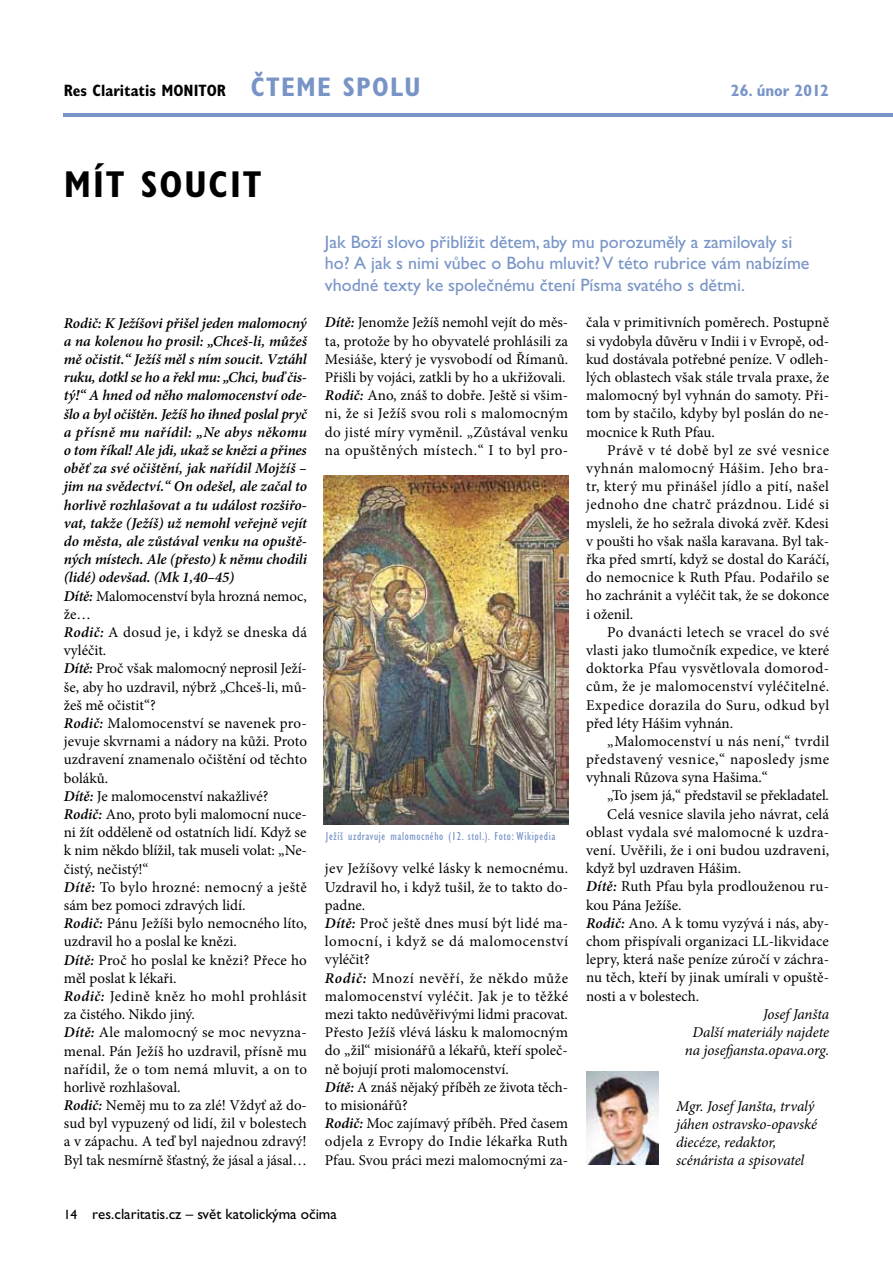
<style>
.page{position:relative;width:893px;height:1263px;background:#fff}
.page>*{position:absolute;margin:0;border:0;box-sizing:border-box;transform-origin:0 0}
.t1{font:700 condensed 37.5px "Gill Sans Std";letter-spacing:.05em;color:#000}
.t2{font:18px/21.6px "Gill Sans Std";color:#7894c7}
.t3{font:700 condensed 16.5px "Gill Sans Std";color:#000}
.t4{font:700 condensed 16.5px "Gill Sans Std";color:#7894c7}
.t5{font:15px/18.1px "Minion Pro";letter-spacing:.005em;color:#000;text-align:justify}
.t6{font:italic 15px/18px "Minion Pro";letter-spacing:-.005em;color:#000;text-align:right}
.t7{font:15px "Gill Sans Std";color:#000}
.t8{font:15px "Minion Pro";letter-spacing:.025em;color:#000}
.t9{font:condensed 12px "Gill Sans Std";letter-spacing:.05em;color:#7894c7}
.s1{font-size:27px;color:#7894c7}
.s2{font-weight:600;font-style:italic}
.s3{font-size:13.5px}
</style>
<div class="page">
<hr style="left:64px;top:113px;width:829px;height:4px;background:#7894c7">
<img style="left:587px;top:1071px;width:71px;height:94px">
<img style="left:324px;top:475px;width:245px;height:350px">
<p class="t3" style="left:64px;top:81px;width:355px">Res Claritatis MONITOR <span class="s1">čt em e spo l u</span></p>
<h1 class="t1" style="left:64px;top:162px;width:199px">MÍT SOUCIT</h1>
<p class="t4" style="left:731px;top:81px;width:100px">26. únor 2012</p>
<p class="t2" style="left:325px;top:231px;width:486px">Jak Boží slovo přiblížit dětem, aby mu porozuměly a zamilovaly si ho? A jak s nimi vůbec o Bohu mluvit? V této rubrice vám nabízíme vhodné texty ke společnému čtení Písma svatého s dětmi.</p>
<p class="t5" style="left:64px;top:314px;width:245px;text-align:left"><span class="s2">Rodič: K Ježíšovi přišel jeden malomocný a na kolenou ho prosil: „Chceš-li, můžeš mě očistit.“ Ježíš měl s ním soucit. Vztáhl ruku, dotkl se ho a řekl mu: „Chci, buď čis&shy;tý!“ A hned od něho malomocenství ode&shy;šlo a byl očištěn. Ježíš ho ihned poslal pryč a přísně mu nařídil: „Ne abys někomu o tom říkal! Ale jdi, ukaž se knězi a přines oběť za své očištění, jak nařídil Mojžíš – jim na svědectví.“ On odešel, ale začal to horlivě rozhlašovat a tu událost rozšiřo&shy;vat, takže (Ježíš) už nemohl veřejně vejít do města, ale zůstával venku na opuště&shy;ných místech. Ale (přesto) k němu chodili (lidé) odevšad. (Mk 1,40–45)<br>Dítě:</span> Malomocenství byla hrozná nemoc, že…<br><span class="s2">Rodič:</span> A dosud je, i když se dneska dá vyléčit.<br><span class="s2">Dítě:</span> Proč však malomocný neprosil Ježí&shy;še, aby ho uzdravil, nýbrž „Chceš-li, mů&shy;žeš mě očistit“?<br><span class="s2">Rodič:</span> Malomocenství se navenek pro&shy;jevuje skvrnami a nádory na kůži. Proto uzdravení znamenalo očištění od těchto boláků.<br><span class="s2">Dítě:</span> Je malomocenství nakažlivé?<br><span class="s2">Rodič:</span> Ano, proto byli malomocní nuce&shy;ni žít odděleně od ostatních lidí. Když se k nim někdo blížil, tak museli volat: „Ne&shy;čistý, nečistý!“<br><span class="s2">Dítě:</span> To bylo hrozné: nemocný a ještě sám bez pomoci zdravých lidí.<br><span class="s2">Rodič:</span> Pánu Ježíši bylo nemocného líto, uzdravil ho a poslal ke knězi.<br><span class="s2">Dítě:</span> Proč ho poslal ke knězi? Přece ho měl poslat k lékaři.<br><span class="s2">Rodič:</span> Jedině kněz ho mohl prohlásit za čistého. Nikdo jiný.<br><span class="s2">Dítě:</span> Ale malomocný se moc nevyzna&shy;menal. Pán Ježíš ho uzdravil, přísně mu nařídil, že o tom nemá mluvit, a on to horlivě rozhlašoval.<br><span class="s2">Rodič:</span> Neměj mu to za zlé! Vždyť až do&shy;sud byl vypuzený od lidí, žil v bolestech a v zápachu. A teď byl najednou zdravý!<br>Byl tak nesmírně šťastný, že jásal a jásal…</p>
<p class="t5" style="left:325px;top:314px;width:245px;text-align:left"><span class="s2">Dítě:</span> Jenomže Ježíš nemohl vejít do měs&shy;ta, protože by ho obyvatelé prohlásili za Mesiáše, který je vysvobodí od Římanů.<br>Přišli by vojáci, zatkli by ho a ukřižovali.<br><span class="s2">Rodič:</span> Ano, znáš to dobře. Ještě si všim&shy;ni, že si Ježíš svou roli s malomocným do jisté míry vyměnil. „Zůstával venku na opuštěných místech.“ I to byl pro-</p>
<p class="t9" style="left:326px;top:829px;width:231px">Ježíš uzdravuje malomocného (12. stol.). Foto: Wikipedia</p>
<p class="t5" style="left:325px;top:860px;width:245px;text-align:left">jev Ježíšovy velké lásky k nemocnému.<br>Uzdravil ho, i když tušil, že to takto do&shy;padne.<br><span class="s2">Dítě:</span> Proč ještě dnes musí být lidé ma&shy;lomocní, i když se dá malomocenství vyléčit?<br><span class="s2">Rodič:</span> Mnozí nevěří, že někdo může malomocenství vyléčit. Jak je to těžké mezi takto nedůvěřivými lidmi pracovat.<br>Přesto Ježíš vlévá lásku k malomocným do „žil“ misionářů a lékařů, kteří společ&shy;ně bojují proti malomocenství.<br><span class="s2">Dítě:</span> A znáš nějaký příběh ze života těch&shy;to misionářů?<br><span class="s2">Rodič:</span> Moc zajímavý příběh. Před časem odjela z Evropy do Indie lékařka Ruth Pfau. Svou práci mezi malomocnými za-</p>
<p class="t7" style="left:64px;top:1206px;width:275px"><span class="s3">14</span> res.claritatis.cz – svět katolickýma očima</p>
<p class="t5" style="left:586px;top:314px;width:245px">čala v primitivních poměrech. Postupně si vydobyla důvěru v Indii i v Evropě, od&shy;kud dostávala potřebné peníze. V odleh&shy;lých oblastech však stále trvala praxe, že malomocný byl vyhnán do samoty. Při&shy;tom by stačilo, kdyby byl poslán do ne&shy;mocnice k Ruth Pfau.</p>
<p class="t5" style="left:586px;top:441px;width:245px;text-indent:21px">Právě v té době byl ze své vesnice vyhnán malomocný Hášim. Jeho bra&shy;tr, který mu přinášel jídlo a pití, našel jednoho dne chatrč prázdnou. Lidé si mysleli, že ho sežrala divoká zvěř. Kdesi v poušti ho však našla karavana. Byl tak&shy;řka před smrtí, když se dostal do Karáčí, do nemocnice k Ruth Pfau. Podařilo se ho zachránit a vyléčit tak, že se dokonce i oženil.</p>
<p class="t5" style="left:586px;top:623px;width:245px;text-indent:21px">Po dvanácti letech se vracel do své vlasti jako tlumočník expedice, ve které doktorka Pfau vysvětlovala domorod&shy;cům, že je malomocenství vyléčitelné.<br>Expedice dorazila do Suru, odkud byl před léty Hášim vyhnán.</p>
<p class="t5" style="left:586px;top:732px;width:245px;text-indent:21px">„Malomocenství u nás není,“ tvrdil představený vesnice,“ naposledy jsme vyhnali Růzova syna Hašima.“</p>
<p class="t5" style="left:607px;top:787px;width:223px">„To jsem já,“ představil se překladatel.</p>
<p class="t5" style="left:607px;top:805px;width:223px">Celá vesnice slavila jeho návrat, celá</p>
<p class="t8" style="left:586px;top:822px;width:245px">oblast vydala své malomocné k uzdra-</p>
<p class="t5" style="left:586px;top:841px;width:245px">vení. Uvěřili, že i oni budou uzdraveni,</p>
<p class="t5" style="left:586px;top:859px;width:157px">když byl uzdraven Hášim.</p>
<p class="t5" style="left:586px;top:878px;width:245px"><span class="s2">Dítě:</span> Ruth Pfau byla prodlouženou ru-</p>
<p class="t5" style="left:586px;top:896px;width:97px">kou Pána Ježíše.</p>
<p class="t5" style="left:586px;top:914px;width:245px"><span class="s2">Rodič:</span> Ano. A k tomu vyzývá i nás, aby-</p>
<p class="t5" style="left:586px;top:932px;width:244px">chom přispívali organizaci LL-likvidace</p>
<p class="t5" style="left:586px;top:950px;width:245px">lepry, která naše peníze zúročí v záchra-</p>
<p class="t5" style="left:586px;top:969px;width:245px">nu těch, kteří by jinak umírali v opuště-</p>
<p class="t5" style="left:586px;top:987px;width:115px">nosti a v bolestech.</p>
<p class="t6" style="left:685px;top:1005px;width:146px">Josef Janšta<br>Další materiály najdete na josefjansta.opava.org.</p>
<p class="t6" style="left:676px;top:1097px;width:142px;text-align:left">Mgr. Josef Janšta, trvalý jáhen ostravsko-opavské diecéze, redaktor, scénárista a spisovatel</p>
</div>
